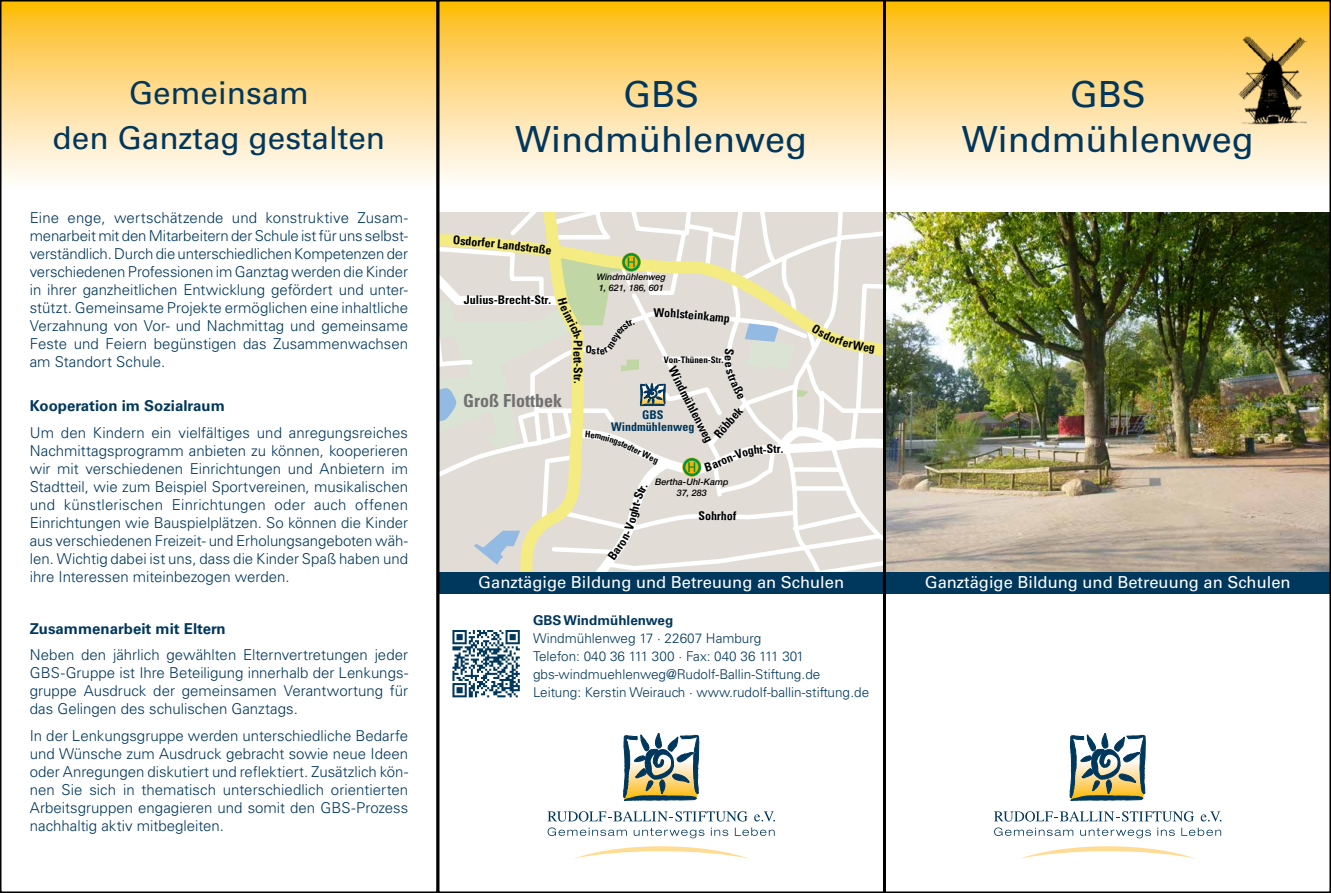
<style>
.page{position:relative;width:1331px;height:893px;background:#fff}
.page>*{position:absolute;margin:0;border:0;box-sizing:border-box;transform-origin:0 0}
.t1{font:36px/45px "Univers LT Std";color:#00375c;text-align:center}
.t2{font:31.5px/45px "Univers LT Std";color:#00375c;text-align:center}
.t3{font:700 condensed 18px "Univers LT Std";color:#717171}
.t4{font:16.5px "Univers LT Std";color:#fff}
.t5{font:300 15px/18px "Univers LT Std";color:#00375c;text-align:justify}
.t6{font:700 15px "Univers LT Std";color:#00375c}
.t7{font:300 13.5px/18px "Univers LT Std";color:#00375c}
.t8{font:700 13.5px "Univers LT Std";color:#00375c}
.t9{font:700 condensed 12px "Univers LT Std";color:#000}
.t10{font:700 condensed 12px/12px "Univers LT Std";color:#00375c;text-align:center}
.t11{font:italic 500 9px/10.8px "Helvetica Neue LT Std";color:#000;text-align:center}
.t12{font:700 condensed 9px "Univers LT Std";color:#000}
</style>
<div class="page">
<svg style="left:3px;top:3px;width:1325px;height:177px;background:#fddb89"></svg>
<img style="left:887px;top:213px;width:441px;height:359px">
<img style="left:1237px;top:36px;width:69px;height:90px">
<svg style="left:452px;top:630px;width:68px;height:67px"></svg>
<div style="left:884px;top:572px;width:447px;height:22px;background:#00375c"></div>
<svg style="left:1020px;top:846px;width:175px;height:13px"></svg>
<svg style="left:1070px;top:733px;width:76px;height:68px"></svg>
<svg style="left:994px;top:811px;width:200px;height:10px"></svg>
<svg style="left:1201px;top:811px;width:20px;height:10px"></svg>
<svg style="left:994px;top:827px;width:227px;height:11px"></svg>
<div style="left:438px;top:572px;width:446px;height:22px;background:#00375c"></div>
<svg style="left:574px;top:846px;width:175px;height:13px"></svg>
<svg style="left:623px;top:733px;width:76px;height:68px"></svg>
<svg style="left:547px;top:811px;width:200px;height:10px"></svg>
<svg style="left:754px;top:811px;width:21px;height:10px"></svg>
<svg style="left:548px;top:827px;width:227px;height:11px"></svg>
<div style="left:884px;top:0;width:447px;height:893px;border:2px solid #000"></div>
<div style="left:0;top:0;width:438px;height:893px;border:2px solid #000"></div>
<svg style="left:438px;top:213px;width:446px;height:359px;background:#e2e0d2"></svg>
<h2 class="t2" style="left:53px;top:70px;width:334px">Gemeinsam<br>den Ganztag gestalten</h2>
<p class="t5" style="left:30px;top:209px;width:380px">Eine enge, wertschätzende und konstruktive Zusam&shy;menarbeit mit den Mitarbeitern der Schule ist für uns selbst&shy;verständlich. Durch die unterschiedlichen Kompetenzen der verschiedenen Professionen im Ganztag werden die Kinder in ihrer ganzheitlichen Entwicklung gefördert und unter&shy;stützt. Gemeinsame Projekte ermöglichen eine inhaltliche Verzahnung von Vor- und Nachmittag und gemeinsame Feste und Feiern begünstigen das Zusammenwachsen am Standort Schule.</p>
<p class="t6" style="left:30px;top:397px;width:197px">Kooperation im Sozialraum</p>
<p class="t5" style="left:30px;top:423px;width:380px">Um den Kindern ein vielfältiges und anregungsreiches Nachmittagsprogramm anbieten zu können, kooperieren wir mit verschiedenen Einrichtungen und Anbietern im Stadtteil, wie zum Beispiel Sportvereinen, musikalischen und künstlerischen Einrichtungen oder auch offenen Einrichtungen wie Bauspielplätzen. So können die Kinder aus verschiedenen Freizeit- und Erholungsangeboten wäh&shy;len. Wichtig dabei ist uns, dass die Kinder Spaß haben und ihre Interessen miteinbezogen werden.</p>
<p class="t6" style="left:30px;top:620px;width:197px">Zusammenarbeit mit Eltern</p>
<p class="t5" style="left:30px;top:646px;width:380px">Neben den jährlich gewählten Elternvertretungen jeder GBS-Gruppe ist Ihre Beteiligung innerhalb der Lenkungs&shy;gruppe Ausdruck der gemeinsamen Verantwortung für das Gelingen des schulischen Ganztags.</p>
<p class="t5" style="left:30px;top:726px;width:380px">In der Lenkungsgruppe werden unterschiedliche Bedarfe und Wünsche zum Ausdruck gebracht sowie neue Ideen oder Anregungen diskutiert und reflektiert. Zusätzlich kön&shy;nen Sie sich in thematisch unterschiedlich orientierten Arbeitsgruppen engagieren und somit den GBS-Prozess nachhaltig aktiv mitbegleiten.</p>
<h1 class="t1" style="left:515px;top:72px;width:293px">GBS<br>Windmühlenweg</h1>
<h1 class="t1" style="left:962px;top:72px;width:293px">GBS<br>Windmühlenweg</h1>
<p class="t9" style="left:486px;top:235px;width:25px;rotate:6deg">er La</p>
<p class="t9" style="left:510px;top:238px;width:45px;rotate:7deg">ndstraße</p>
<p class="t9" style="left:464px;top:293px;width:89px">Julius-Brecht-Str.</p>
<p class="t3" style="left:463px;top:389px;width:100px">Groß Flottbek</p>
<p class="t9" style="left:585px;top:347px;width:11px;rotate:90deg">le</p>
<p class="t9" style="left:585px;top:356px;width:29px;rotate:89deg">tt-Str.</p>
<p class="t11" style="left:597px;top:271px;width:71px;text-align:left">Windmühlenweg<br>1, 621, 186, 601</p>
<p class="t9" style="left:704px;top:308px;width:28px;rotate:6deg">kamp</p>
<p class="t12" style="left:664px;top:354px;width:61px">Von-Thünen-Str.</p>
<p class="t9" style="left:679px;top:364px;width:85px;rotate:63deg">Windmühlenweg</p>
<p class="t9" style="left:715px;top:426px;width:31px;rotate:-49deg">öbbek</p>
<p class="t10" style="left:611px;top:409px;width:85px">GBS<br>Windmühlenweg</p>
<p class="t11" style="left:655px;top:476px;width:75px">Bertha-Uhl-Kamp<br>37, 283</p>
<p class="t9" style="left:705px;top:508px;width:8px">o</p>
<p class="t4" style="left:478px;top:573px;width:367px">Ganztägige Bildung und Betreuung an Schulen</p>
<p class="t4" style="left:925px;top:573px;width:367px">Ganztägige Bildung und Betreuung an Schulen</p>
<p class="t8" style="left:533px;top:613px;width:142px">GBS Windmühlenweg</p>
<p class="t7" style="left:533px;top:630px;width:338px">Windmühlenweg 17 · 22607 Hamburg<br>Telefon: 040 36 111 300 · Fax: 040 36 111 301 gbs-windmuehlenweg@Rudolf-Ballin-Stiftung.de Leitung: Kerstin Weirauch · www.rudolf-ballin-stiftung.de</p>
</div>
